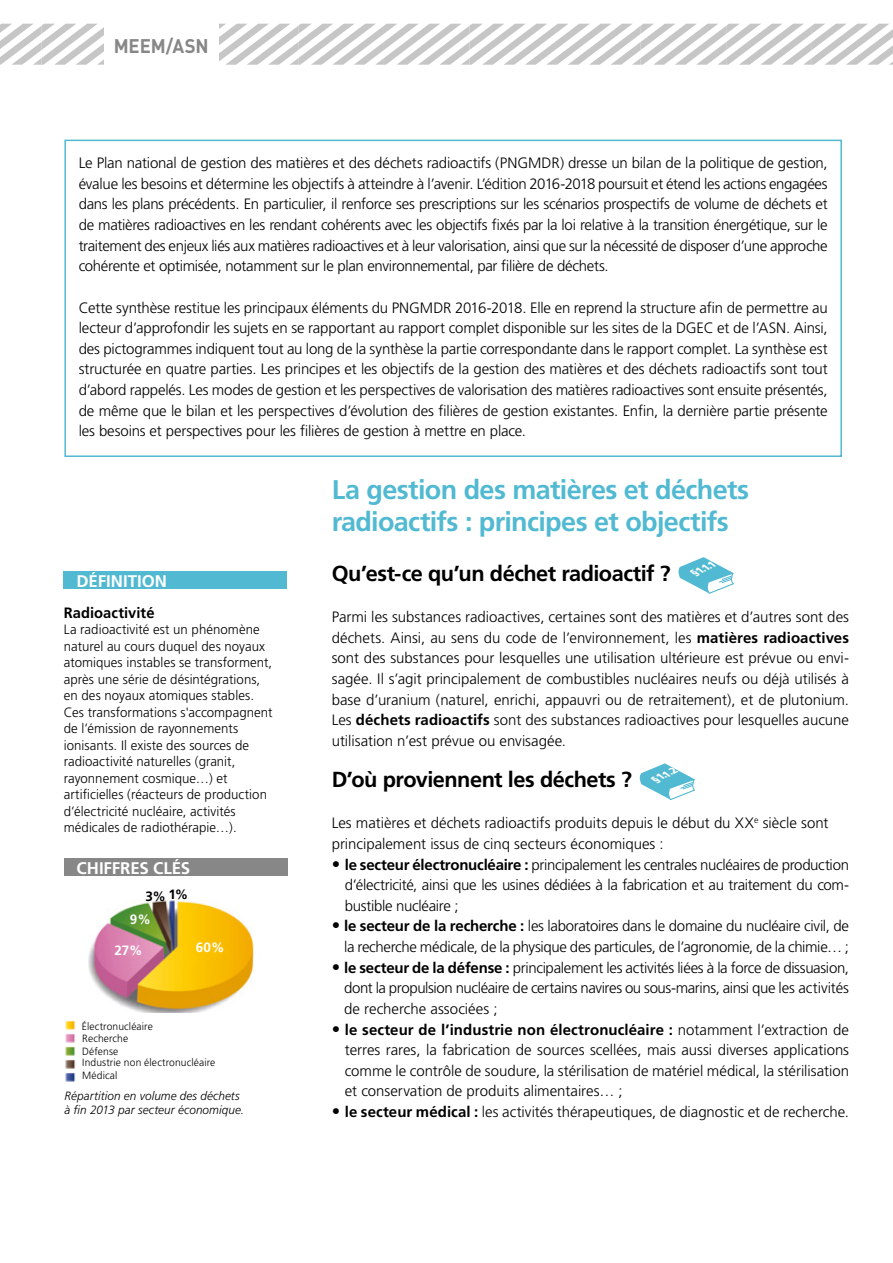
<style>
.page{position:relative;width:893px;height:1263px;background:#fff}
.page>*{position:absolute;margin:0;border:0;box-sizing:border-box;transform-origin:0 0}
.t1{font:700 27px/31.5px "Frutiger";letter-spacing:-.025em;color:#51b9d1}
.t2{font:700 21.75px "Frutiger";letter-spacing:-.025em;color:#000}
.t3{font:700 19.5px "DIN";letter-spacing:-.005em;color:#878787;scale:.95 1}
.t4{font:700 16.8px "Frutiger";letter-spacing:-.005em;color:#fff}
.t5{font:300 15px/20.7px "Frutiger";letter-spacing:-.005em;color:#000;text-align:justify}
.t6{font:300 15px/20.7px "Frutiger";letter-spacing:-.025em;color:#000;text-align:right}
.t7{font:700 15px "Frutiger";letter-spacing:.005em;color:#000}
.t8{font:300 13.5px/16.5px "Frutiger";letter-spacing:.005em;color:#000}
.t9{font:700 13.5px "Frutiger";color:#fff}
.t10{font:700 13.5px "Frutiger";color:#000}
.t11{font:italic 300 12px/13.5px "Frutiger";letter-spacing:.005em;color:#000}
.t12{font:300 10.5px/12.1px "Frutiger";letter-spacing:.01em;color:#000}
.t13{font:italic 900 9.75px "Frutiger";color:#fff}
.s1{font-weight:700}
.s2{font-style:inherit}
.s3{font-size:16.8px}
</style>
<div class="page">
<svg style="left:0;top:24px;width:893px;height:41px"></svg>
<div style="left:104px;top:23px;width:115px;height:44px;background:#fff"></div>
<div style="left:64px;top:572px;width:223px;height:17px;background:#51b9d1"></div>
<div style="left:64px;top:140px;width:778px;height:317px;border:2px solid #51b9d1"></div>
<svg style="left:678px;top:557px;width:56px;height:37px"></svg>
<svg style="left:639px;top:763px;width:56px;height:37px"></svg>
<div style="left:64px;top:859px;width:224px;height:17px;background:#878787"></div>
<img style="left:89px;top:900px;width:165px;height:112px">
<img style="left:65px;top:1020px;width:11px;height:62px">
<h3 class="t3" style="left:114px;top:34px;width:102px">MEEM/ASN</h3>
<p class="t5" style="left:79px;top:153px;width:751px">Le Plan national de gestion des matières et des déchets radioactifs (PNGMDR) dresse un bilan de la politique de gestion, évalue les besoins et détermine les objectifs à atteindre à l’avenir. L’édition 2016-2018 poursuit et étend les actions engagées dans les plans précédents. En particulier, il renforce ses prescriptions sur les scénarios prospectifs de volume de déchets et de matières radioactives en les rendant cohérents avec les objectifs fixés par la loi relative à la transition énergétique, sur le traitement des enjeux liés aux matières radioactives et à leur valorisation, ainsi que sur la nécessité de disposer d’une approche cohérente et optimisée, notamment sur le plan environnemental, par filière de déchets.</p>
<p class="t5" style="left:79px;top:297px;width:750px">Cette synthèse restitue les principaux éléments du PNGMDR 2016-2018. Elle en reprend la structure afin de permettre au lecteur d’approfondir les sujets en se rapportant au rapport complet disponible sur les sites de la DGEC et de l’ASN. Ainsi, des pictogrammes indiquent tout au long de la synthèse la partie correspondante dans le rapport complet. La synthèse est structurée en quatre parties. Les principes et les objectifs de la gestion des matières et des déchets radioactifs sont tout d’abord rappelés. Les modes de gestion et les perspectives de valorisation des matières radioactives sont ensuite présentés, de même que le bilan et les perspectives d’évolution des filières de gestion existantes. Enfin, la dernière partie présente les besoins et perspectives pour les filières de gestion à mettre en place.</p>
<p class="t4" style="left:77px;top:571px;width:92px">DÉFINITION</p>
<p class="t7" style="left:64px;top:604px;width:92px">Radioactivité</p>
<p class="t8" style="left:64px;top:622px;width:210px">La radioactivité est un phénomène naturel au cours duquel des noyaux atomiques instables se transforment, après une série de désintégrations, en des noyaux atomiques stables.<br>Ces transformations s'accompagnent de l’émission de rayonnements ionisants. Il existe des sources de radioactivité naturelles (granit, rayonnement cosmique…) et artificielles (réacteurs de production d’électricité nucléaire, activités médicales de radiothérapie…).</p>
<p class="t4" style="left:77px;top:858px;width:115px">CHIFFRES CLÉS</p>
<p class="t10" style="left:146px;top:887px;width:44px">3% 1%</p>
<p class="t9" style="left:130px;top:911px;width:23px">9%</p>
<p class="t9" style="left:115px;top:942px;width:30px">27%</p>
<p class="t9" style="left:196px;top:939px;width:30px">60%</p>
<p class="t12" style="left:82px;top:1020px;width:135px">Électronucléaire<br>Recherche<br>Défense<br>Industrie non électronucléaire<br>Médical</p>
<p class="t11" style="left:64px;top:1089px;width:181px">Répartition en volume des déchets à fin 2013 par secteur économique.</p>
<h1 class="t1" style="left:332px;top:474px;width:419px">La gestion des matières et déchets radioactifs : principes et objectifs</h1>
<h2 class="t2" style="left:332px;top:560px;width:340px">Qu’est-ce qu’un déchet radioactif ?</h2>
<p class="t13" style="left:691px;top:568px;width:26px;rotate:-26deg">§1.1.1</p>
<p class="t5" style="left:332px;top:607px;width:519px">Parmi les substances radioactives, certaines sont des matières et d’autres sont des déchets. Ainsi, au sens du code de l’environnement, les <span class="s1">matières radioactives </span>sont des substances pour lesquelles une utilisation ultérieure est prévue ou envi&shy;sagée. Il s’agit principalement de combustibles nucléaires neufs ou déjà utilisés à base d’uranium (naturel, enrichi, appauvri ou de retraitement), et de plutonium.<br>Les <span class="s1">déchets radioactifs</span> sont des substances radioactives pour lesquelles aucune utilisation n’est prévue ou envisagée.</p>
<h2 class="t2" style="left:332px;top:767px;width:302px">D’où proviennent les déchets ?</h2>
<p class="t13" style="left:652px;top:774px;width:27px;rotate:-26deg">§1.1.2</p>
<p class="t5" style="left:332px;top:813px;width:498px">Les matières et déchets radioactifs produits depuis le début du <span class="s2">XX</span><sup>e</sup> siècle sont principalement issus de cinq secteurs économiques :</p>
<p class="t5" style="left:345px;top:854px;width:506px;text-indent:-13px"><span class="s3">•</span> <span class="s1">le secteur électronucléaire :</span> principalement les centrales nucléaires de production d’électricité, ainsi que les usines dédiées à la fabrication et au traitement du com&shy;bustible nucléaire ;</p>
<p class="t6" style="left:332px;top:916px;width:519px"><span class="s3">•</span> <span class="s1">le secteur de la recherche :</span> les laboratoires dans le domaine du nucléaire civil, de la recherche médicale, de la physique des particules, de l’agronomie, de la chimie… ;</p>
<p class="t5" style="left:344px;top:957px;width:506px;text-indent:-12px"><span class="s3">•</span> <span class="s1">le secteur de la défense :</span> principalement les activités liées à la force de dissuasion, dont la propulsion nucléaire de certains navires ou sous-marins, ainsi que les activités de recherche associées ;</p>
<p class="t5" style="left:345px;top:1019px;width:506px;text-indent:-13px"><span class="s3">•</span> <span class="s1">le secteur de l’industrie non électronucléaire :</span> notamment l’extraction de terres rares, la fabrication de sources scellées, mais aussi diverses applications comme le contrôle de soudure, la stérilisation de matériel médical, la stérilisation et conservation de produits alimentaires… ;</p>
<p class="t5" style="left:332px;top:1102px;width:519px"><span class="s3">•</span> <span class="s1">le secteur médical :</span> les activités thérapeutiques, de diagnostic et de recherche.</p>
</div>
